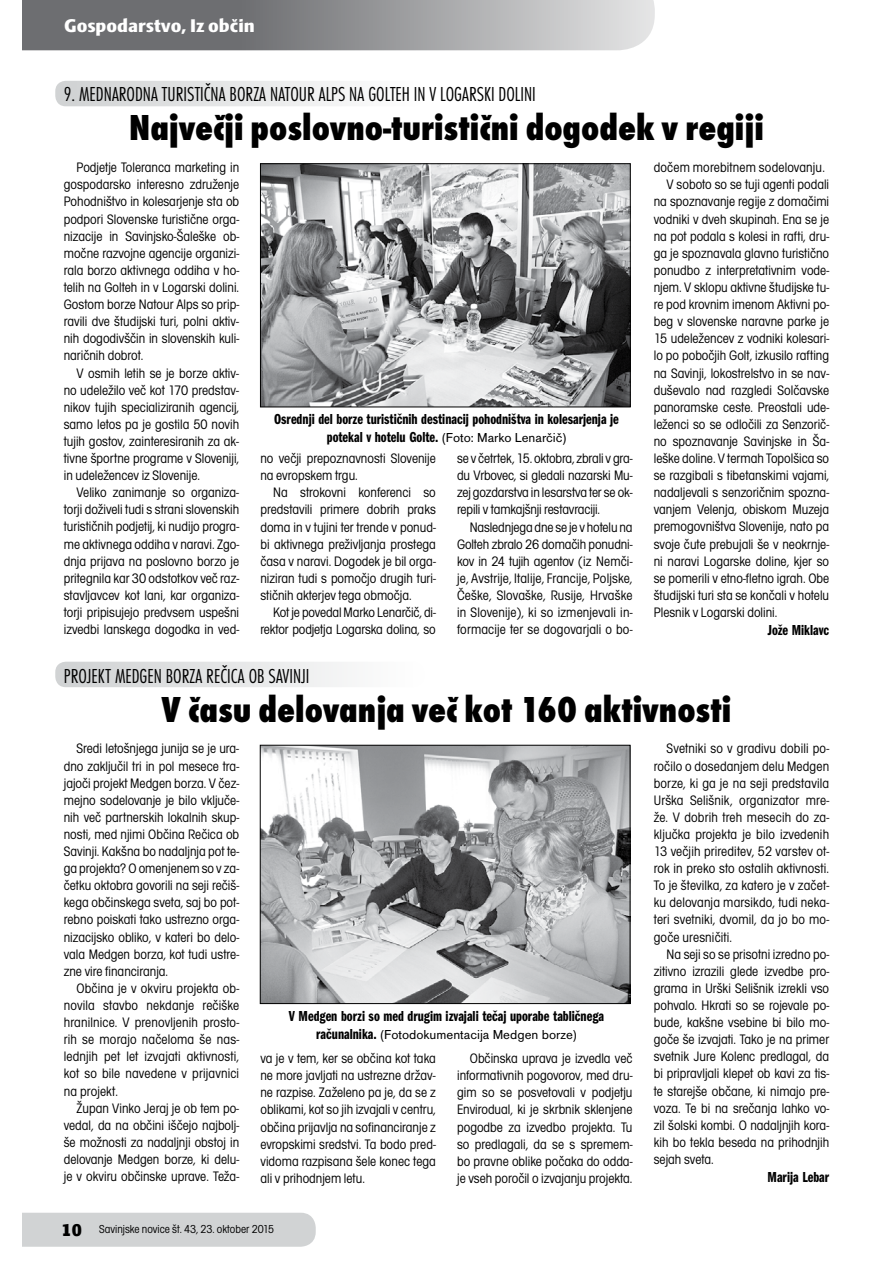
<style>
.page{position:relative;width:893px;height:1263px;background:#fff}
.page>*{position:absolute;margin:0;border:0;box-sizing:border-box;transform-origin:0 0}
.t1{font:37.5px "Futura TEE Extr Bold Cond";color:#000}
.t2{font:21px "Futura TEE Ligh Cond";color:#000}
.t3{font:18px "Skoda Sans Black CE";color:#fff}
.t4{font:15px/18px "Franklin Got Itc TEE Demi Comp";color:#000;text-align:center}
.t5{font:condensed 14.25px/17.1px "Avant Gar Got Itc TEE";color:#000;text-align:justify}
.t6{font:13.5px "Accius TEE";color:#000}
.t7{font:condensed 12px "Avant Gar Got Itc TEE";color:#000}
.s1{font-family:"Accius TEE";font-size:13.5px}
.s2{font-family:"Franklin Got Itc TEE Demi Comp";font-size:15px}
.s3{font-family:"Skoda Sans";font-weight:900;font-stretch:normal;font-size:18px}
</style>
<div class="page">
<svg style="left:22px;top:0;width:633px;height:50px;background:#949597"></svg>
<div style="left:22px;top:1213px;width:294px;height:34px;background:#d1d3d4"></div>
<div style="left:55px;top:81px;width:370px;height:25px;background:linear-gradient(to right,#cfd1d2,#fff);border-radius:10px"></div>
<div style="left:55px;top:662px;width:370px;height:25px;background:linear-gradient(to right,#cfd1d2,#fff);border-radius:10px"></div>
<img style="left:262px;top:166px;width:366px;height:239px">
<div style="left:260px;top:164px;width:370px;height:243px;border:1px solid #000"></div>
<img style="left:262px;top:747px;width:366px;height:255px">
<div style="left:260px;top:745px;width:370px;height:259px;border:1px solid #000"></div>
<p class="t3" style="left:64px;top:15px;width:192px">Gospodarstvo, Iz občin</p>
<h2 class="t2" style="left:64px;top:82px;width:473px">9. MEDNARODNA TURISTIČNA BORZA NATOUR ALPS NA GOLTEH IN V LOGARSKI DOLINI</h2>
<h1 class="t1" style="left:129px;top:106px;width:636px">Največji poslovno-turistični dogodek v regiji</h1>
<p class="t5" style="left:64px;top:159px;width:177px;text-indent:13px">Podjetje Toleranca marketing in gospodarsko interesno združenje Pohodništvo in kolesarjenje sta ob podpori Slovenske turistične orga&shy;nizacije in Savinjsko-Šaleške ob&shy;močne razvojne agencije organizi&shy;rala borzo aktivnega oddiha v ho&shy;telih na Golteh in v Logarski dolini.<br>Gostom borze Natour Alps so prip&shy;ravili dve študijski turi, polni aktiv&shy;nih dogodivščin in slovenskih kuli&shy;naričnih dobrot.</p>
<p class="t5" style="left:64px;top:364px;width:177px;text-indent:13px">V osmih letih se je borze aktiv&shy;no udeležilo več kot 170 predstav&shy;nikov tujih specializiranih agencij, samo letos pa je gostila 50 novih tujih gostov, zainteresiranih za ak&shy;tivne športne programe v Sloveniji, in udeležencev iz Slovenije.</p>
<p class="t5" style="left:64px;top:484px;width:177px;text-indent:13px">Veliko zanimanje so organiza&shy;torji doživeli tudi s strani slovenskih turističnih podjetij, ki nudijo progra&shy;me aktivnega oddiha v naravi. Zgo&shy;dnja prijava na poslovno borzo je pritegnila kar 30 odstotkov več raz&shy;stavljavcev kot lani, kar organiza&shy;torji pripisujejo predvsem uspešni izvedbi lanskega dogodka in ved-</p>
<p class="t4" style="left:274px;top:410px;width:346px">Osrednji del borze turističnih destinacij pohodništva in kolesarjenja je potekal v hotelu Golte. <span class="s1">(Foto: Marko Lenarčič)</span></p>
<p class="t5" style="left:260px;top:450px;width:177px">no večji prepoznavnosti Slovenije na evropskem trgu.</p>
<p class="t5" style="left:260px;top:484px;width:177px;text-indent:13px">Na strokovni konferenci so predstavili primere dobrih praks doma in v tujini ter trende v ponud&shy;bi aktivnega preživljanja prostega časa v naravi. Dogodek je bil orga&shy;niziran tudi s pomočjo drugih turi&shy;stičnih akterjev tega območja.</p>
<p class="t5" style="left:260px;top:604px;width:177px;text-align:right">Kot je povedal Marko Lenarčič, di&shy;rektor podjetja Logarska dolina, so</p>
<p class="t5" style="left:457px;top:450px;width:177px">se v četrtek, 15. oktobra, zbrali v gra&shy;du Vrbovec, si gledali nazarski Mu&shy;zej gozdarstva in lesarstva ter se ok&shy;repili v tamkajšnji restavraciji.</p>
<p class="t5" style="left:457px;top:518px;width:177px;text-indent:13px">Naslednjega dne se je v hotelu na Golteh zbralo 26 domačih ponudni&shy;kov in 24 tujih agentov (iz Nemči&shy;je, Avstrije, Italije, Francije, Poljske, Češke, Slovaške, Rusije, Hrvaške in Slovenije), ki so izmenjevali in&shy;formacije ter se dogovarjali o bo-</p>
<p class="t5" style="left:654px;top:159px;width:173px">dočem morebitnem sodelovanju.</p>
<p class="t5" style="left:666px;top:176px;width:164px">V soboto so se tuji agenti podali</p>
<p class="t5" style="left:654px;top:193px;width:177px">na spoznavanje regije z domačimi</p>
<p class="t5" style="left:654px;top:210px;width:177px">vodniki v dveh skupinah. Ena se je</p>
<p class="t5" style="left:654px;top:228px;width:177px">na pot podala s kolesi in rafti, dru-</p>
<p class="t5" style="left:654px;top:245px;width:177px">ga je spoznavala glavno turistično</p>
<p class="t5" style="left:654px;top:262px;width:177px">ponudbo z interpretativnim vode-</p>
<p class="t5" style="left:654px;top:279px;width:177px">njem. V sklopu aktivne študijske tu-</p>
<p class="t5" style="left:654px;top:296px;width:177px">re pod krovnim imenom Aktivni po-</p>
<p class="t5" style="left:654px;top:313px;width:177px">beg v slovenske naravne parke je</p>
<p class="t5" style="left:654px;top:330px;width:177px">15 udeležencev z vodniki kolesari-</p>
<p class="t5" style="left:654px;top:347px;width:177px">lo po pobočjih Golt, izkusilo rafting</p>
<p class="t5" style="left:654px;top:364px;width:177px">na Savinji, lokostrelstvo in se nav-</p>
<p class="t5" style="left:654px;top:381px;width:177px">duševalo nad razgledi Solčavske</p>
<p class="t5" style="left:654px;top:399px;width:177px">panoramske ceste. Preostali ude-</p>
<p class="t5" style="left:654px;top:416px;width:177px">leženci so se odločili za Senzorič-</p>
<p class="t5" style="left:654px;top:433px;width:177px">no spoznavanje Savinjske in Ša-</p>
<p class="t5" style="left:654px;top:450px;width:177px">leške doline. V termah Topolšica so</p>
<p class="t5" style="left:654px;top:467px;width:177px">se razgibali s tibetanskimi vajami,</p>
<p class="t5" style="left:654px;top:484px;width:177px">nadaljevali s senzoričnim spozna-</p>
<p class="t5" style="left:654px;top:501px;width:177px">vanjem Velenja, obiskom Muzeja</p>
<p class="t5" style="left:654px;top:518px;width:177px">premogovništva Slovenije, nato pa</p>
<p class="t5" style="left:654px;top:535px;width:177px">svoje čute prebujali še v neokrnje-</p>
<p class="t5" style="left:654px;top:552px;width:177px">ni naravi Logarske doline, kjer so</p>
<p class="t5" style="left:654px;top:570px;width:177px">se pomerili v etno-fletno igrah. Obe</p>
<p class="t5" style="left:654px;top:587px;width:177px">študijski turi sta se končali v hotelu</p>
<p class="t5" style="left:654px;top:604px;width:125px">Plesnik v Logarski dolini.</p>
<p class="t4" style="left:767px;top:621px;width:63px">Jože Miklavc</p>
<h2 class="t2" style="left:64px;top:664px;width:247px">PROJEKT MEDGEN BORZA REČICA OB SAVINJI</h2>
<h1 class="t1" style="left:162px;top:689px;width:571px">V času delovanja več kot 160 aktivnosti</h1>
<p class="t5" style="left:64px;top:740px;width:177px;text-indent:13px">Sredi letošnjega junija se je ura&shy;dno zaključil tri in pol mesece tra&shy;jajoči projekt Medgen borza. V čez&shy;mejno sodelovanje je bilo vključe&shy;nih več partnerskih lokalnih skup&shy;nosti, med njimi Občina Rečica ob Savinji. Kakšna bo nadaljnja pot te&shy;ga projekta? O omenjenem so v za&shy;četku oktobra govorili na seji rečiš&shy;kega občinskega sveta, saj bo pot&shy;rebno poiskati tako ustrezno orga&shy;nizacijsko obliko, v kateri bo delo&shy;vala Medgen borza, kot tudi ustre&shy;zne vire financiranja.</p>
<p class="t5" style="left:64px;top:980px;width:177px;text-indent:13px">Občina je v okviru projekta ob&shy;novila stavbo nekdanje rečiške hranilnice. V prenovljenih prosto&shy;rih se morajo načeloma še nas&shy;lednjih pet let izvajati aktivnosti, kot so bile navedene v prijavnici na projekt.</p>
<p class="t5" style="left:64px;top:1099px;width:177px;text-indent:13px">Župan Vinko Jeraj je ob tem po&shy;vedal, da na občini iščejo najbolj&shy;še možnosti za nadaljnji obstoj in delovanje Medgen borze, ki delu&shy;je v okviru občinske uprave. Teža-</p>
<p class="t4" style="left:289px;top:1007px;width:317px">V Medgen borzi so med drugim izvajali tečaj uporabe tabličnega</p>
<p class="t6" style="left:316px;top:1027px;width:262px"><span class="s2">računalnika.</span> (Fotodokumentacija Medgen borze)</p>
<p class="t5" style="left:260px;top:1050px;width:177px">va je v tem, ker se občina kot taka ne more javljati na ustrezne držav&shy;ne razpise. Zaželeno pa je, da se z oblikami, kot so jih izvajali v centru, občina prijavlja na sofinanciranje z evropskimi sredstvi. Ta bodo pred&shy;vidoma razpisana šele konec tega ali v prihodnjem letu.</p>
<p class="t5" style="left:457px;top:1050px;width:177px;text-indent:13px">Občinska uprava je izvedla več informativnih pogovorov, med dru&shy;gim so se posvetovali v podjetju Envirodual, ki je skrbnik sklenjene pogodbe za izvedbo projekta. Tu so predlagali, da se s spremem&shy;bo pravne oblike počaka do odda&shy;je vseh poročil o izvajanju projekta.</p>
<p class="t7" style="left:62px;top:1222px;width:214px"><span class="s3">10</span> Savinjske novice št. 43, 23. oktober 2015</p>
<p class="t5" style="left:654px;top:740px;width:177px;text-indent:13px">Svetniki so v gradivu dobili po&shy;ročilo o dosedanjem delu Medgen borze, ki ga je na seji predstavila Urška Selišnik, organizator mre&shy;že. V dobrih treh mesecih do za&shy;ključka projekta je bilo izvedenih 13 večjih prireditev, 52 varstev ot&shy;rok in preko sto ostalih aktivnosti.<br>To je številka, za katero je v začet&shy;ku delovanja marsikdo, tudi neka&shy;teri svetniki, dvomil, da jo bo mo&shy;goče uresničiti.</p>
<p class="t5" style="left:654px;top:945px;width:177px;text-indent:13px">Na seji so se prisotni izredno po&shy;zitivno izrazili glede izvedbe pro&shy;grama in Urški Selišnik izrekli vso pohvalo. Hkrati so se rojevale po&shy;bude, kakšne vsebine bi bilo mo&shy;goče še izvajati. Tako je na primer svetnik Jure Kolenc predlagal, da bi pripravljali klepet ob kavi za tis&shy;te starejše občane, ki nimajo pre&shy;voza. Te bi na srečanja lahko vo&shy;zil šolski kombi. O nadaljnjih kora&shy;kih bo tekla beseda na prihodnjih sejah sveta.</p>
<p class="t4" style="left:767px;top:1168px;width:63px">Marija Lebar</p>
</div>
